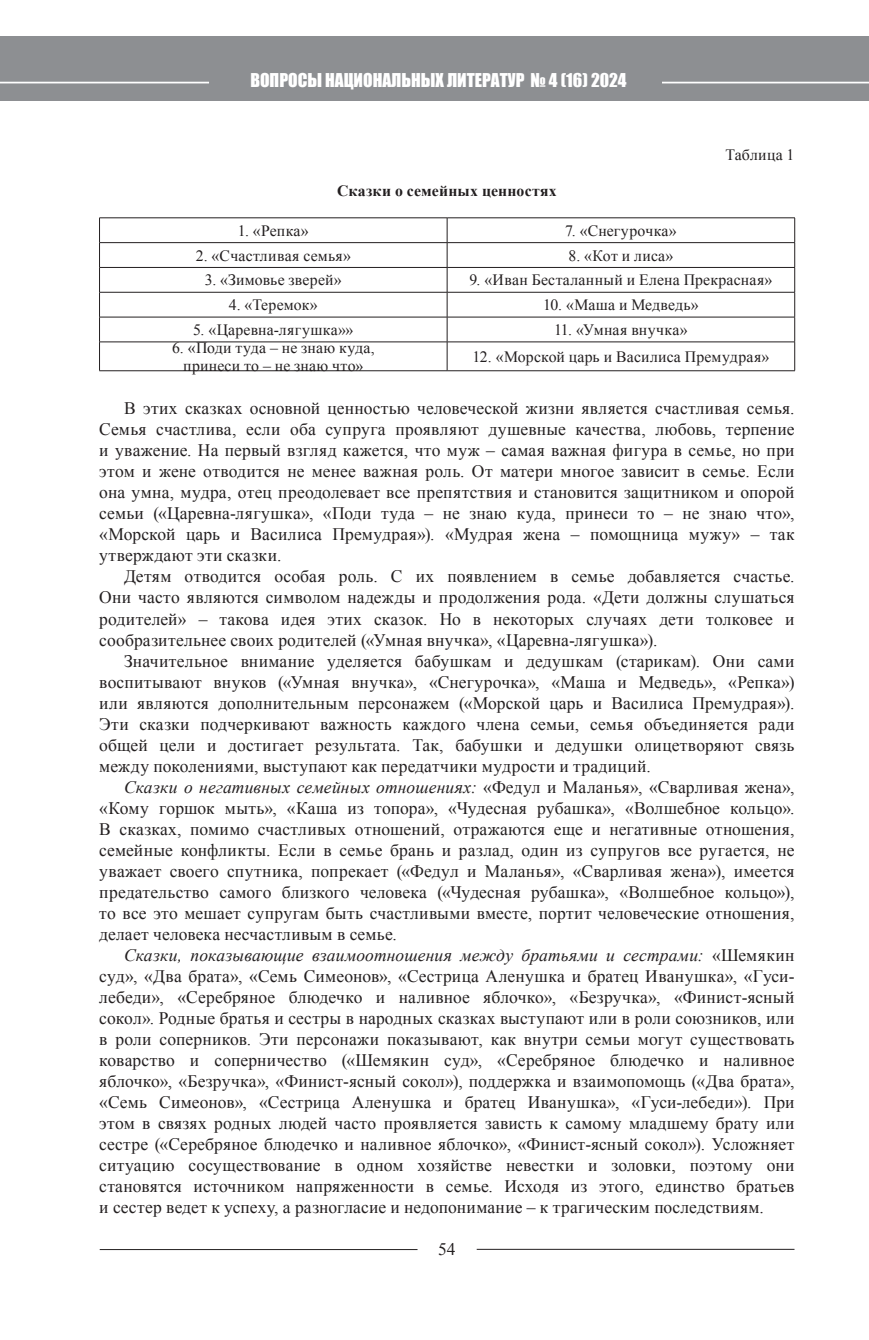
<style>
.page{position:relative;width:869px;height:1340px;background:#fff}
.page>*{position:absolute;margin:0;border:0;box-sizing:border-box;transform-origin:0 0}
.t1{font:17.5px/21px "Times New Roman";letter-spacing:.01em;color:#231f20;text-align:justify}
.t2{font:17.5px "Impact";color:#fff}
.t3{font:15.75px/17.5px "Times New Roman";letter-spacing:.01em;color:#231f20;text-align:center}
.t4{font:700 15.75px "Times New Roman";letter-spacing:.01em;color:#231f20}
.s1{font-style:italic}
</style>
<div class="page">
<div style="left:0;top:36px;width:868px;height:64px;background:#8d8f92"></div>
<hr style="left:0;top:82px;width:209px;height:1px;background:#fff">
<hr style="left:661px;top:82px;width:207px;height:1px;background:#fff">
<hr style="left:99px;top:217px;width:348px;height:1px;background:#231f20">
<hr style="left:447px;top:217px;width:347px;height:1px;background:#231f20">
<hr style="left:99px;top:242px;width:348px;height:1px;background:#231f20">
<hr style="left:447px;top:242px;width:347px;height:1px;background:#231f20">
<hr style="left:99px;top:267px;width:348px;height:1px;background:#231f20">
<hr style="left:447px;top:267px;width:347px;height:1px;background:#231f20">
<hr style="left:99px;top:292px;width:348px;height:1px;background:#231f20">
<hr style="left:447px;top:292px;width:347px;height:1px;background:#231f20">
<hr style="left:99px;top:317px;width:348px;height:1px;background:#231f20">
<hr style="left:447px;top:317px;width:347px;height:1px;background:#231f20">
<hr style="left:99px;top:341px;width:348px;height:1px;background:#231f20">
<svg style="left:99px;top:218px;width:1px;height:152px"></svg>
<hr style="left:447px;top:341px;width:347px;height:1px;background:#231f20">
<svg style="left:446px;top:218px;width:1px;height:152px"></svg>
<svg style="left:794px;top:218px;width:1px;height:152px"></svg>
<hr style="left:99px;top:370px;width:348px;height:1px;background:#231f20">
<hr style="left:447px;top:370px;width:347px;height:1px;background:#231f20">
<hr style="left:476px;top:1248px;width:318px;height:1px;background:#231f20">
<hr style="left:100px;top:1249px;width:317px;height:1px;background:#231f20">
<p class="t2" style="left:250px;top:66px;width:377px">ВОПРОСЫ НАЦИОНАЛЬНЫХ ЛИТЕРАТУР № 4 (16) 2024</p>
<p class="t4" style="left:337px;top:179px;width:221px">Сказки о семейных ценностях</p>
<p class="t3" style="left:725px;top:145px;width:70px">Таблица 1</p>
<p class="t3" style="left:238px;top:221px;width:72px">1. «Репка»</p>
<p class="t3" style="left:564px;top:221px;width:113px">7. «Снегурочка»</p>
<p class="t3" style="left:196px;top:246px;width:157px">2. «Счастливая семья»</p>
<p class="t3" style="left:568px;top:246px;width:106px">8. «Кот и лиса»</p>
<p class="t3" style="left:205px;top:271px;width:138px">3. «Зимовье зверей»</p>
<p class="t3" style="left:469px;top:271px;width:304px">9. «Иван Бесталанный и Елена Прекрасная»</p>
<p class="t3" style="left:229px;top:296px;width:90px">4. «Теремок»</p>
<p class="t3" style="left:543px;top:296px;width:157px">10. «Маша и Медведь»</p>
<p class="t3" style="left:193px;top:321px;width:162px">5. «Царевна-лягушка»»</p>
<p class="t3" style="left:554px;top:321px;width:135px">11. «Умная внучка»</p>
<p class="t3" style="left:172px;top:339px;width:204px">6. «Поди туда – не знаю куда, принеси то – не знаю что»</p>
<p class="t3" style="left:472px;top:347px;width:298px">12. «Морской царь и Василиса Премудрая»</p>
<p class="t1" style="left:99px;top:398px;width:696px;text-indent:25px">В этих сказках основной ценностью человеческой жизни является счастливая семья.<br>Семья счастлива, если оба супруга проявляют душевные качества, любовь, терпение и уважение. На первый взгляд кажется, что муж – самая важная фигура в семье, но при этом и жене отводится не менее важная роль. От матери многое зависит в семье. Если она умна, мудра, отец преодолевает все препятствия и становится защитником и опорой семьи («Царевна-лягушка», «Поди туда – не знаю куда, принеси то – не знаю что», «Морской царь и Василиса Премудрая»). «Мудрая жена – помощница мужу» – так утверждают эти сказки.</p>
<p class="t1" style="left:99px;top:566px;width:696px;text-indent:25px">Детям отводится особая роль. С их появлением в семье добавляется счастье.<br>Они часто являются символом надежды и продолжения рода. «Дети должны слушаться родителей» – такова идея этих сказок. Но в некоторых случаях дети толковее и сообразительнее своих родителей («Умная внучка», «Царевна-лягушка»).</p>
<p class="t1" style="left:99px;top:650px;width:696px;text-indent:25px">Значительное внимание уделяется бабушкам и дедушкам (старикам). Они сами воспитывают внуков («Умная внучка», «Снегурочка», «Маша и Медведь», «Репка») или являются дополнительным персонажем («Морской царь и Василиса Премудрая»).<br>Эти сказки подчеркивают важность каждого члена семьи, семья объединяется ради общей цели и достигает результата. Так, бабушки и дедушки олицетворяют связь между поколениями, выступают как передатчики мудрости и традиций.</p>
<p class="t1" style="left:99px;top:776px;width:696px;text-indent:25px"><span class="s1">Сказки о негативных семейных отношениях:</span> «Федул и Маланья», «Сварливая жена», «Кому горшок мыть», «Каша из топора», «Чудесная рубашка», «Волшебное кольцо».<br>В сказках, помимо счастливых отношений, отражаются еще и негативные отношения, семейные конфликты. Если в семье брань и разлад, один из супругов все ругается, не уважает своего спутника, попрекает («Федул и Маланья», «Сварливая жена»), имеется предательство самого близкого человека («Чудесная рубашка», «Волшебное кольцо»), то все это мешает супругам быть счастливыми вместе, портит человеческие отношения, делает человека несчастливым в семье.</p>
<p class="t1" style="left:99px;top:944px;width:696px;text-indent:25px"><span class="s1">Сказки, показывающие взаимоотношения между братьями и сестрами:</span> «Шемякин суд», «Два брата», «Семь Симеонов», «Сестрица Аленушка и братец Иванушка», «Гуси&shy;лебеди», «Серебряное блюдечко и наливное яблочко», «Безручка», «Финист-ясный сокол». Родные братья и сестры в народных сказках выступают или в роли союзников, или в роли соперников. Эти персонажи показывают, как внутри семьи могут существовать коварство и соперничество («Шемякин суд», «Серебряное блюдечко и наливное яблочко», «Безручка», «Финист-ясный сокол»), поддержка и взаимопомощь («Два брата», «Семь Симеонов», «Сестрица Аленушка и братец Иванушка», «Гуси-лебеди»). При этом в связях родных людей часто проявляется зависть к самому младшему брату или сестре («Серебряное блюдечко и наливное яблочко», «Финист-ясный сокол»). Усложняет ситуацию сосуществование в одном хозяйстве невестки и золовки, поэтому они становятся источником напряженности в семье. Исходя из этого, единство братьев и сестер ведет к успеху, а разногласие и недопонимание – к трагическим последствиям.</p>
<p class="t1" style="left:438px;top:1238px;width:19px">54</p>
</div>
